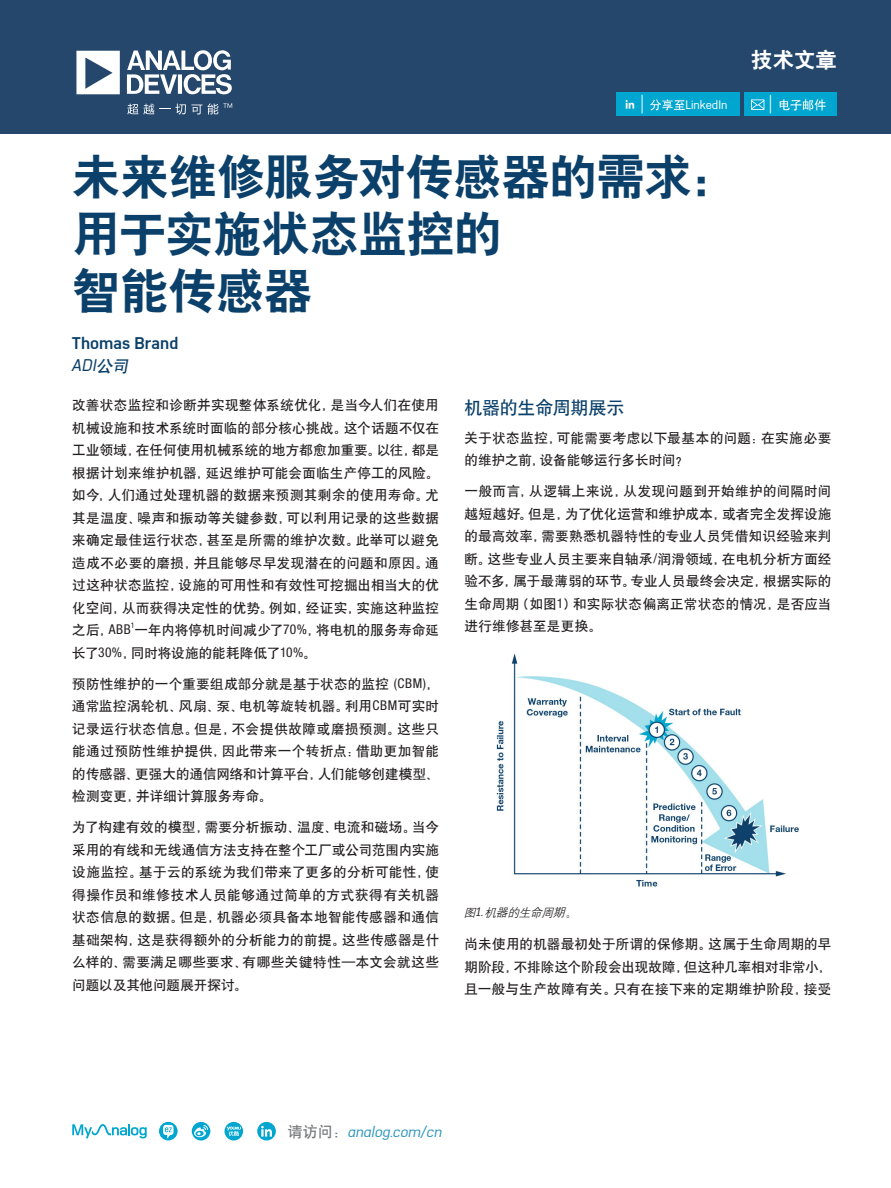
<style>
.page{position:relative;width:891px;height:1188px;background:#fff}
.page>*{position:absolute;margin:0;border:0;box-sizing:border-box;transform-origin:0 0}
.t1{font:48px/57px "H Yb 2 gj";letter-spacing:-.005em;color:#0b406a}
.t2{font:21.3px "H Yb 2 gj";color:#fff}
.t3{font:18px "H Yb 1 gj";letter-spacing:-.015em;color:#0b406a}
.t4{font:18px "Azbuka Std";color:#fff;scale:.67 1}
.t5{font:700 16.5px "Azbuka Std";letter-spacing:.005em;color:#0b406a}
.t6{font:italic 16.5px "Azbuka Std";color:#0b406a}
.t7{font:italic 15px "Azbuka Std";color:#2d95bd}
.t8{font:13.5px/22.5px "H Yb 1 gj";letter-spacing:.02em;color:#231f20;text-align:justify}
.t9{font:italic 12px "H Yg 2 gj";color:#231f20}
.t10{font:12px "Azbuka Std";color:#fff}
.t11{font:condensed 7.8px "Helvetica Neue LT Std";color:#231f20}
.s1{font-family:"H Yb 1 gj"}
.s2{font-family:"Helvetica Neue LT Std";font-stretch:condensed}
.s3{font-family:"Azbuka Std"}
.s4{font-style:normal}
.s5{font-family:"H Yb 1 gj";font-style:normal;color:#76787b}
</style>
<div class="page">
<div style="left:0;top:0;width:891px;height:133px;background:#25476c"></div>
<svg style="left:76px;top:50px;width:156px;height:45px"></svg>
<svg style="left:127px;top:103px;width:105px;height:11px"></svg>
<svg style="left:257px;top:1122px;width:19px;height:19px"></svg>
<svg style="left:192px;top:1122px;width:18px;height:19px"></svg>
<svg style="left:225px;top:1122px;width:18px;height:19px"></svg>
<svg style="left:159px;top:1122px;width:19px;height:18px"></svg>
<svg style="left:72px;top:1124px;width:75px;height:14px"></svg>
<div style="left:616px;top:92px;width:124px;height:24px;background:#00a6cf"></div>
<svg style="left:650px;top:99px;width:35px;height:11px"></svg>
<svg style="left:626px;top:100px;width:8px;height:9px"></svg>
<div style="left:744px;top:92px;width:93px;height:24px;background:#00a6cf"></div>
<svg style="left:780px;top:99px;width:46px;height:12px"></svg>
<svg style="left:751px;top:99px;width:13px;height:11px"></svg>
<img style="left:496px;top:653px;width:304px;height:234px">
<p class="t2" style="left:751px;top:49px;width:87px">技术文章</p>
<p class="t4" style="left:641px;top:93px;width:6px">|</p>
<p class="t10" style="left:686px;top:97px;width:43px">LinkedIn</p>
<p class="t4" style="left:769px;top:93px;width:6px">|</p>
<p class="t1" style="left:72px;top:148px;width:667px">未来维修服务对传感器的需求：用于实施状态监控的<br>智能传感器</p>
<p class="t5" style="left:72px;top:333px;width:108px">Thomas Brand</p>
<p class="t6" style="left:71px;top:356px;width:62px">ADI<span class="s1">公司</span></p>
<p class="t8" style="left:72px;top:394px;width:368px">改善状态监控和诊断并实现整体系统优化，是当今人们在使用机械设施和技术系统时面临的部分核心挑战。这个话题不仅在工业领域，在任何使用机械系统的地方都愈加重要。以往，都是根据计划来维护机器，延迟维护可能会面临生产停工的风险。如今，人们通过处理机器的数据来预测其剩余的使用寿命。尤其是温度、噪声和振动等关键参数，可以利用记录的这些数据来确定最佳运行状态，甚至是所需的维护次数。此举可以避免造成不必要的磨损，并且能够尽早发现潜在的问题和原因。通过这种状态监控，设施的可用性和有效性可挖掘出相当大的优化空间，从而获得决定性的优势。例如，经证实，实施这种监控之后，<span class="s2">ABB</span> 一年内将停机时间减少了<span class="s2">70%</span>，将电机的服务寿命延</p>
<p class="t11" style="left:131px;top:621px;width:5px">1</p>
<p class="t8" style="left:72px;top:641px;width:246px">长了<span class="s2">30%</span>，同时将设施的能耗降低了<span class="s2">10%</span>。</p>
<p class="t8" style="left:72px;top:672px;width:368px">预防性维护的一个重要组成部分就是基于状态的监控 <span class="s2">(CBM)</span>，通常监控涡轮机、风扇、泵、电机等旋转机器。利用<span class="s2">CBM</span>可实时记录运行状态信息。但是，不会提供故障或磨损预测。这些只能通过预防性维护提供，因此带来一个转折点：借助更加智能的传感器、更强大的通信网络和计算平台，人们能够创建模型、检测变更，并详细计算服务寿命。</p>
<p class="t8" style="left:72px;top:816px;width:368px">为了构建有效的模型，需要分析振动、温度、电流和磁场。当今采用的有线和无线通信方法支持在整个工厂或公司范围内实施设施监控。基于云的系统为我们带来了更多的分析可能性，使得操作员和维修技术人员能够通过简单的方式获得有关机器状态信息的数据。但是，机器必须具备本地智能传感器和通信基础架构，这是获得额外的分析能力的前提。这些传感器是什么样的、需要满足哪些要求、有哪些关键特性—本文会就这些问题以及其他问题展开探讨。</p>
<p class="t3" style="left:465px;top:398px;width:161px">机器的生命周期展示</p>
<p class="t8" style="left:465px;top:426px;width:368px">关于状态监控，可能需要考虑以下最基本的问题：在实施必要的维护之前，设备能够运行多长时间？</p>
<p class="t8" style="left:465px;top:480px;width:368px">一般而言，从逻辑上来说，从发现问题到开始维护的间隔时间越短越好。但是，为了优化运营和维护成本，或者完全发挥设施的最高效率，需要熟悉机器特性的专业人员凭借知识经验来判断。这些专业人员主要来自轴承<span class="s2">/</span>润滑领域，在电机分析方面经验不多，属于最薄弱的环节。专业人员最终会决定，根据实际的生命周期（如图<span class="s2">1</span>）和实际状态偏离正常状态的情况，是否应当进行维修甚至是更换。</p>
<p class="t9" style="left:464px;top:906px;width:115px">图<span class="s3">1 .</span> 机器的生命周期<span class="s4">。</span></p>
<p class="t8" style="left:465px;top:933px;width:368px">尚未使用的机器最初处于所谓的保修期。这属于生命周期的早期阶段，不排除这个阶段会出现故障，但这种几率相对非常小，且一般与生产故障有关。只有在接下来的定期维护阶段，接受</p>
<p class="t7" style="left:288px;top:1123px;width:156px"><span class="s5">请访问：</span>analog.com/cn</p>
</div>
